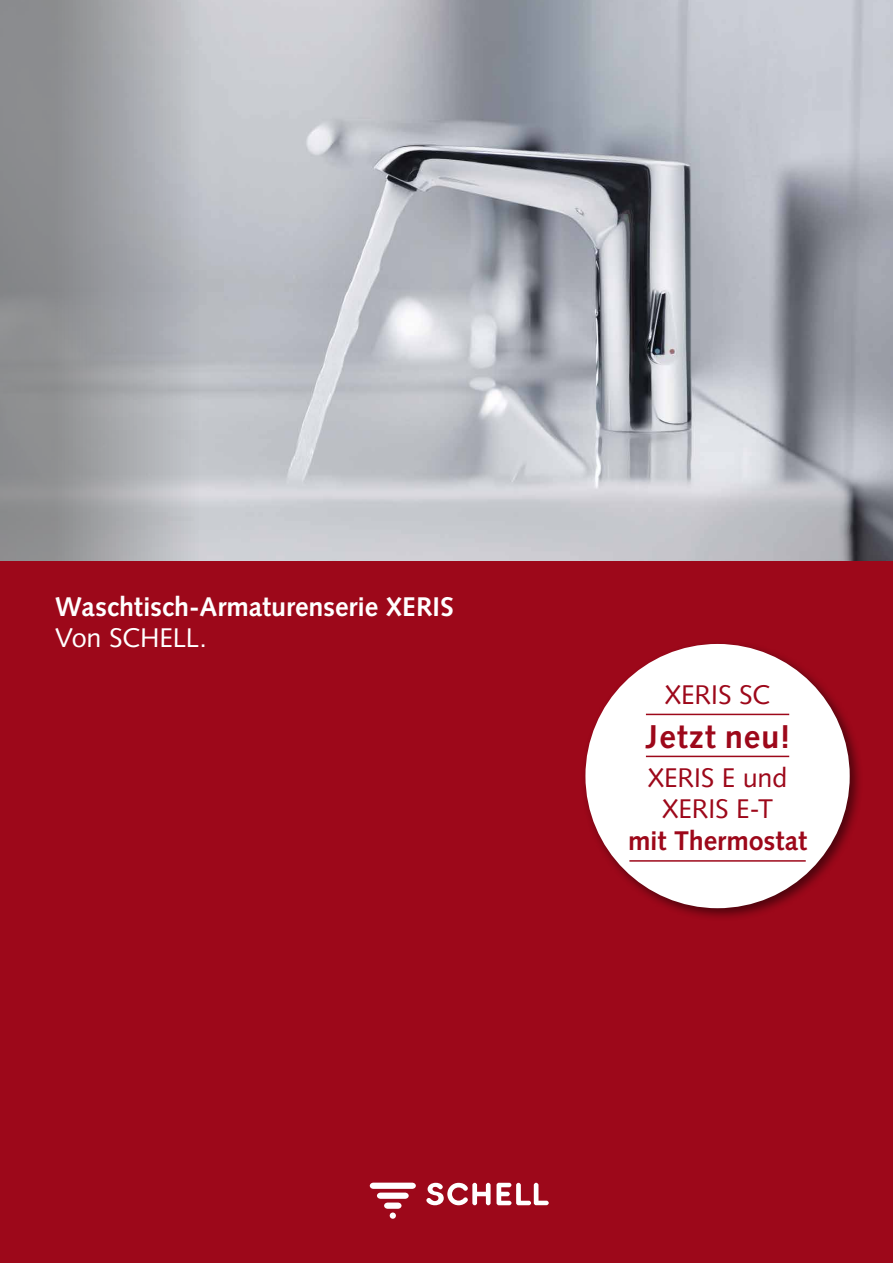
<style>
.page{position:relative;width:893px;height:1263px;background:#fff}
.page>*{position:absolute;margin:0;border:0;box-sizing:border-box;transform-origin:0 0}
.t1{font:700 33px "Syntax LT Pro";letter-spacing:.025em;color:#9d081a}
.t2{font:700 27px "Syntax";color:#fff}
.t3{font:27px/31.5px "Syntax";letter-spacing:-.005em;color:#9d081a;text-align:center}
.t4{font:700 27px "Syntax";letter-spacing:-.005em;color:#9d081a}
.t5{font:27px "Syntax";letter-spacing:-.01em;color:#fff}
</style>
<div class="page">
<img style="left:0;top:0;width:893px;height:561px">
<div style="left:0;top:561px;width:893px;height:702px;background:#9d081a"></div>
<svg style="left:370px;top:1182px;width:46px;height:27px"></svg>
<div style="left:390px;top:1212px;width:6px;height:7px;background:#fff;border-radius:50%"></div>
<svg style="left:426px;top:1183px;width:65px;height:22px"></svg>
<svg style="left:497px;top:1183px;width:52px;height:22px"></svg>
<div style="left:581px;top:639px;width:282px;height:283px;background:#000;opacity:.5"></div>
<div style="left:585px;top:644px;width:265px;height:264px;background:#fff;border-radius:50%"></div>
<hr style="left:646px;top:714px;width:143px;height:1px;background:#9d081a">
<hr style="left:646px;top:756px;width:143px;height:1px;background:#9d081a">
<hr style="left:629px;top:860px;width:177px;height:2px;background:#9d081a">
<p class="t2" style="left:55px;top:591px;width:400px">Waschtisch-Armaturenserie XERIS</p>
<p class="t5" style="left:55px;top:622px;width:153px">Von SCHELL.</p>
<p class="t3" style="left:665px;top:679px;width:107px">XERIS SC</p>
<p class="t1" style="left:647px;top:717px;width:146px">Jetzt neu!</p>
<p class="t3" style="left:648px;top:762px;width:141px">XERIS E und<br>XERIS E-T</p>
<p class="t4" style="left:628px;top:825px;width:180px">mit Thermostat</p>
</div>
